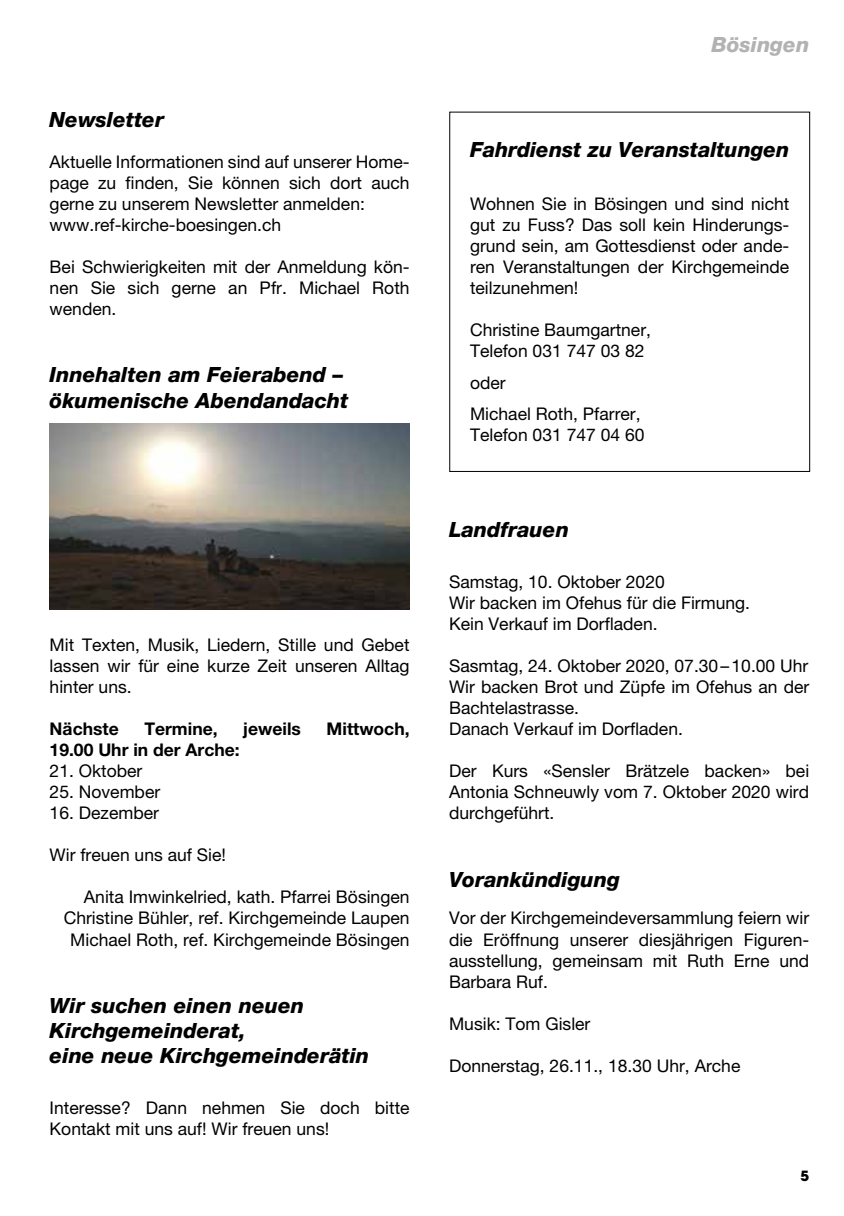
<style>
.page{position:relative;width:844px;height:1216px;background:#fff}
.page>*{position:absolute;margin:0;border:0;box-sizing:border-box;transform-origin:0 0}
.t1{font:italic 800 21px/25.2px "Helvetica Neue LT Std";color:#000}
.t2{font:italic 800 21px "Helvetica Neue LT Std";color:#b3b2b2}
.t3{font:17.5px/21px "Helvetica Neue LT Std";color:#000}
.t4{font:700 17.5px "Helvetica Neue LT Std";color:#000}
.t5{font:700 14px "ITC Avant Garde Std";color:#000}
</style>
<div class="page">
<img style="left:50px;top:423px;width:359px;height:186px">
<p class="t1" style="left:50px;top:106px;width:116px">Newsletter</p>
<p class="t3" style="left:50px;top:151px;width:361px">Aktuelle Informationen sind auf unserer Home&shy;page zu finden, Sie können sich dort auch gerne zu unserem Newsletter anmelden: www.ref-kirche-boesingen.ch</p>
<p class="t3" style="left:50px;top:256px;width:361px;text-align:justify">Bei Schwierigkeiten mit der Anmeldung kön&shy;nen Sie sich gerne an Pfr. Michael Roth wenden.</p>
<p class="t1" style="left:50px;top:362px;width:300px">Innehalten am Feierabend – ökumenische Abendandacht</p>
<p class="t3" style="left:50px;top:634px;width:361px;text-align:justify">Mit Texten, Musik, Liedern, Stille und Gebet lassen wir für eine kurze Zeit unseren Alltag hinter uns.</p>
<p class="t4" style="left:50px;top:718px;width:71px">Nächste</p>
<p class="t4" style="left:144px;top:718px;width:75px">Termine,</p>
<p class="t4" style="left:243px;top:718px;width:59px">jeweils</p>
<p class="t4" style="left:326px;top:718px;width:84px">Mittwoch,</p>
<p class="t4" style="left:50px;top:739px;width:191px">19.00 Uhr in der Arche:</p>
<p class="t3" style="left:50px;top:760px;width:94px">21. Oktober</p>
<p class="t3" style="left:50px;top:781px;width:112px">25. November</p>
<p class="t3" style="left:50px;top:802px;width:111px">16. Dezember</p>
<p class="t3" style="left:50px;top:844px;width:178px">Wir freuen uns auf Sie!</p>
<p class="t3" style="left:64px;top:886px;width:347px;text-align:right">Anita Imwinkelried, kath. Pfarrei Bösingen<br>Christine Bühler, ref. Kirchgemeinde Laupen<br>Michael Roth, ref. Kirchgemeinde Bösingen</p>
<p class="t1" style="left:50px;top:992px;width:321px">Wir suchen einen neuen<br>Kirchgemeinderat,<br>eine neue Kirchgemeinderätin</p>
<p class="t3" style="left:50px;top:1096px;width:361px">Interesse? Dann nehmen Sie doch bitte<br>Kontakt mit uns auf! Wir freuen uns!</p>
<p class="t2" style="left:711px;top:32px;width:99px">Bösingen</p>
<p class="t1" style="left:470px;top:137px;width:321px">Fahrdienst zu Veranstaltungen</p>
<p class="t3" style="left:470px;top:193px;width:321px;text-align:justify">Wohnen Sie in Bösingen und sind nicht gut zu Fuss? Das soll kein Hinderungs&shy;grund sein, am Gottesdienst oder ande&shy;ren Veranstaltungen der Kirchgemeinde teilzunehmen!</p>
<p class="t3" style="left:470px;top:319px;width:182px">Christine Baumgartner,<br>Telefon 031 747 03 82</p>
<p class="t3" style="left:470px;top:366px;width:172px;line-height:31.5px">oder<br>Michael Roth, Pfarrer,</p>
<p class="t3" style="left:470px;top:424px;width:176px">Telefon 031 747 04 60</p>
<p class="t1" style="left:449px;top:516px;width:121px">Landfrauen</p>
<p class="t3" style="left:449px;top:571px;width:302px">Samstag, 10. Oktober 2020<br>Wir backen im Ofehus für die Firmung.<br>Kein Verkauf im Dorfladen.</p>
<p class="t3" style="left:449px;top:655px;width:361px">Sasmtag, 24. Oktober 2020, 07.30–10.00 Uhr Wir backen Brot und Züpfe im Ofehus an der Bachtelastrasse.<br>Danach Verkauf im Dorfladen.</p>
<p class="t3" style="left:449px;top:760px;width:361px;text-align:justify">Der Kurs «Sensler Brätzele backen» bei Antonia Schneuwly vom 7. Oktober 2020 wird durchgeführt.</p>
<p class="t1" style="left:449px;top:866px;width:172px">Vorankündigung</p>
<p class="t3" style="left:449px;top:907px;width:361px;text-align:justify">Vor der Kirchgemeindeversammlung feiern wir die Eröffnung unserer diesjährigen Figuren&shy;ausstellung, gemeinsam mit Ruth Erne und Barbara Ruf.</p>
<p class="t3" style="left:449px;top:1012px;width:143px">Musik: Tom Gisler</p>
<p class="t3" style="left:449px;top:1054px;width:293px">Donnerstag, 26.11., 18.30 Uhr, Arche</p>
<p class="t5" style="left:800px;top:1166px;width:10px">5</p>
</div>
